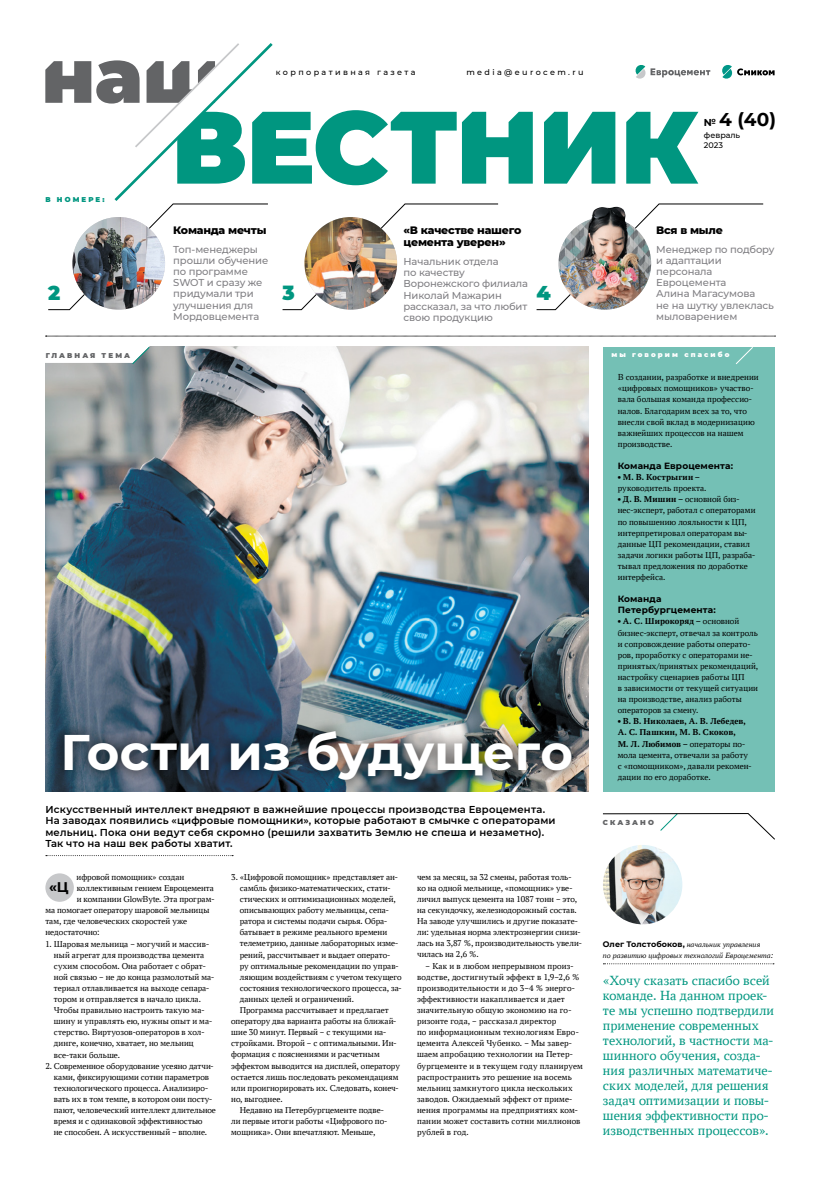
<style>
.page{position:relative;width:820px;height:1191px;background:#fff}
.page>*{position:absolute;margin:0;border:0;box-sizing:border-box;transform-origin:0 0}
.t1{font:700 49.9px "Montserrat";color:#fff}
.t2{font:900 20px "Montserrat";color:#009680}
.t3{font:700 18.5px "Montserrat";color:#000}
.t4{font:14px/15px "PT Astra Serif";letter-spacing:.005em;color:#009680}
.t5{font:700 14px "Montserrat";color:#000}
.t6{font:800 11px/12px "Montserrat";letter-spacing:-.02em;color:#000}
.t7{font:500 10px/11px "Montserrat";letter-spacing:-.01em;color:#807f83}
.t8{font:600 10px/11.1px "Montserrat";letter-spacing:.015em;color:#000}
.t9{font:9px/11.1px "PT Astra Serif";letter-spacing:.005em;color:#000}
.t10{font:700 9px/11.1px "Montserrat";letter-spacing:.01em;color:#000}
.t11{font:700 9px "PT Astra Serif";letter-spacing:.02em;color:#000}
.t12{font:italic 8px/11.1px "PT Astra Serif";letter-spacing:-.005em;color:#000}
.t13{font:500 8px "Montserrat";letter-spacing:.3em;color:#000}
.t14{font:500 8px/10px "Montserrat";color:#000}
.t15{font:900 7px "Montserrat";letter-spacing:.3em;color:#636466}
.t16{font:900 7px "Montserrat";letter-spacing:.3em;color:#fff}
.t17{font:900 7px "Montserrat";letter-spacing:.3em;color:#009680}
.s1{font-size:10px}
.s2{font-weight:700}
.s3{font-family:"Montserrat";font-weight:700;font-style:normal}
</style>
<div class="page">
<img style="left:45px;top:347px;width:543px;height:444px">
<svg style="left:45px;top:336px;width:730px;height:1px"></svg>
<svg style="left:409px;top:111px;width:289px;height:73px;fill:#009680"></svg>
<svg style="left:635px;top:65px;width:75px;height:14px"></svg>
<svg style="left:275px;top:110px;width:134px;height:76px"></svg>
<svg style="left:722px;top:65px;width:52px;height:14px"></svg>
<div style="left:52px;top:718px;width:531px;height:74px;background:#000;opacity:.75"></div>
<svg style="left:46px;top:855px;width:187px;height:1px"></svg>
<div style="left:603px;top:347px;width:171px;height:444px;background:#74c0b5"></div>
<svg style="left:736px;top:347px;width:17px;height:17px"></svg>
<svg style="left:45px;top:346px;width:105px;height:19px"></svg>
<svg style="left:45px;top:43px;width:230px;height:267px"></svg>
<svg style="left:282px;top:203px;width:216px;height:107px"></svg>
<svg style="left:536px;top:203px;width:227px;height:107px"></svg>
<img style="left:72px;top:217px;width:93px;height:93px;border-radius:46px">
<img style="left:304px;top:217px;width:93px;height:93px;border-radius:46px">
<img style="left:558px;top:217px;width:93px;height:93px;border-radius:46px">
<img style="left:588px;top:207px;width:38px;height:26px">
<svg style="left:603px;top:963px;width:170px;height:1px"></svg>
<svg style="left:602px;top:813px;width:173px;height:27px"></svg>
<img style="left:602px;top:845px;width:80px;height:79px;border-radius:40px">
<div style="left:45px;top:873px;width:29px;height:28px;background:#c7c8ca;border-radius:50%"></div>
<p class="t17" style="left:45px;top:195px;width:61px">В НОМЕРЕ:</p>
<p class="t13" style="left:276px;top:67px;width:141px">корпоративная газета</p>
<p class="t13" style="left:466px;top:67px;width:119px">media@eurocem.ru</p>
<p class="t6" style="left:173px;top:223px;width:95px">Команда мечты</p>
<p class="t7" style="left:173px;top:244px;width:97px">Топ-менеджеры прошли обучение по программе<br>SWOT и сразу же придумали три улучшения для<br>Мордовцемента</p>
<p class="t6" style="left:403px;top:223px;width:119px">«В качестве нашего цемента уверен»</p>
<p class="t7" style="left:403px;top:256px;width:126px">Начальник отдела<br>по качеству<br>Воронежского филиала<br>Николай Мажарин рассказал, за что любит свою продукцию</p>
<h2 class="t2" style="left:48px;top:278px;width:14px">2</h2>
<h2 class="t2" style="left:282px;top:278px;width:14px">3</h2>
<h2 class="t2" style="left:536px;top:278px;width:16px">4</h2>
<h3 class="t3" style="left:703px;top:106px;width:74px"><span class="s1">№</span> 4 (40)</h3>
<p class="t14" style="left:703px;top:130px;width:38px">февраль<br>2023</p>
<p class="t6" style="left:656px;top:223px;width:68px">Вся в мыле</p>
<p class="t7" style="left:656px;top:244px;width:120px">Менеджер по подбору и адаптации персонала<br>Евроцемента<br>Алина Магасумова<br>не на шутку увлеклась мыловарением</p>
<p class="t15" style="left:46px;top:350px;width:86px">ГЛАВНАЯ ТЕМА</p>
<p class="t16" style="left:611px;top:349px;width:119px">мы говорим спасибо</p>
<h1 class="t1" style="left:60px;top:716px;width:514px">Гости из будущего</h1>
<p class="t8" style="left:45px;top:803px;width:511px">Искусственный интеллект внедряют в важнейшие процессы производства Евроцемента.<br>На заводах появились «цифровые помощники», которые работают в смычке с операторами мельниц. Пока они ведут себя скромно (решили захватить Землю не спеша и незаметно).<br>Так что на наш век работы хватит.</p>
<p class="t9" style="left:76px;top:871px;width:109px">ифровой помощник» создан</p>
<p class="t9" style="left:77px;top:882px;width:139px">коллективным гением Евроцемента</p>
<p class="t9" style="left:77px;top:893px;width:139px">и компании GlowByte. Эта програм-</p>
<p class="t9" style="left:45px;top:904px;width:165px">ма помогает оператору шаровой мельницы</p>
<p class="t9" style="left:45px;top:915px;width:143px">там, где человеческих скоростей уже</p>
<p class="t9" style="left:45px;top:926px;width:56px">недостаточно:</p>
<p class="t9" style="left:54px;top:938px;width:162px;text-indent:-8px">1. Шаровая мельница – могучий и массив&shy;ный агрегат для производства цемента сухим способом. Она работает с обрат&shy;ной связью – не до конца размолотый ма&shy;териал отлавливается на выходе сепара&shy;тором и отправляется в начало цикла.<br>Чтобы правильно настроить такую ма&shy;шину и управлять ею, нужны опыт и ма&shy;стерство. Виртуозов-операторов в хол&shy;динге, конечно, хватает, но мельниц все-таки больше.</p>
<p class="t9" style="left:54px;top:1060px;width:163px;text-indent:-9px">2. Современное оборудование усеяно датчи&shy;ками, фиксирующими сотни параметров технологического процесса. Анализиро&shy;вать их в том темпе, в котором они посту&shy;пают, человеческий интеллект длительное время и с одинаковой эффективностью<br>не способен. А искусственный – вполне.</p>
<h3 class="t5" style="left:49px;top:877px;width:21px">«Ц</h3>
<p class="t9" style="left:231px;top:871px;width:168px">3. «Цифровой помощник» представляет ан-</p>
<p class="t9" style="left:240px;top:882px;width:152px">самбль физико-математических, стати-</p>
<p class="t9" style="left:240px;top:893px;width:157px">стических и оптимизационных моделей,</p>
<p class="t9" style="left:240px;top:904px;width:150px">описывающих работу мельницы, сепа-</p>
<p class="t9" style="left:240px;top:915px;width:149px">ратора и системы подачи сырья. Обра-</p>
<p class="t9" style="left:240px;top:926px;width:149px">батывает в режиме реального времени</p>
<p class="t9" style="left:240px;top:937px;width:160px">телеметрию, данные лабораторных изме-</p>
<p class="t9" style="left:240px;top:949px;width:152px">рений, рассчитывает и выдает операто-</p>
<p class="t9" style="left:240px;top:960px;width:160px">ру оптимальные рекомендации по управ-</p>
<p class="t9" style="left:240px;top:971px;width:163px">ляющим воздействиям с учетом текущего</p>
<p class="t9" style="left:240px;top:982px;width:163px">состояния технологического процесса, за-</p>
<p class="t9" style="left:240px;top:993px;width:116px">данных целей и ограничений.</p>
<p class="t9" style="left:240px;top:1004px;width:150px">Программа рассчитывает и предлагает</p>
<p class="t9" style="left:231px;top:1015px;width:166px">оператору два варианта работы на ближай-</p>
<p class="t9" style="left:231px;top:1026px;width:156px">шие 30 минут. Первый – с текущими на-</p>
<p class="t9" style="left:231px;top:1037px;width:167px">стройками. Второй – с оптимальными. Ин-</p>
<p class="t9" style="left:231px;top:1048px;width:150px">формация с пояснениями и расчетным</p>
<p class="t9" style="left:231px;top:1060px;width:170px">эффектом выводится на дисплей, оператору</p>
<p class="t9" style="left:231px;top:1071px;width:169px">остается лишь последовать рекомендациям</p>
<p class="t9" style="left:231px;top:1082px;width:169px">или проигнорировать их. Следовать, конеч-</p>
<p class="t9" style="left:231px;top:1093px;width:53px">но, выгоднее.</p>
<p class="t9" style="left:240px;top:1104px;width:146px">Недавно на Петербургцементе подве-</p>
<p class="t9" style="left:231px;top:1115px;width:157px">ли первые итоги работы «Цифрового по-</p>
<p class="t9" style="left:231px;top:1126px;width:145px">мощника». Они впечатляют. Меньше,</p>
<p class="t9" style="left:417px;top:871px;width:166px">чем за месяц, за 32 смены, работая толь&shy;ко на одной мельнице, «помощник» уве&shy;личил выпуск цемента на 1087 тонн – это, на секундочку, железнодорожный состав.<br>На заводе улучшились и другие показате&shy;ли: удельная норма электроэнергии снизи&shy;лась на 3,87 %, производительность увели&shy;чилась на 2,6 %.</p>
<p class="t9" style="left:417px;top:960px;width:167px;text-indent:9px">– Как и в любом непрерывном произ&shy;водстве, достигнутый эффект в -1,9–2,6 % производительности и до 3–4 % энерго&shy;эффективности накапливается и дает значительную общую экономию на го&shy;ризонте года, – рассказал директор<br>по информационным технологиям Евро&shy;цемента Алексей Чубенко. – Мы завер&shy;шаем апробацию технологии на Петер&shy;бургцементе и в текущем году планируем распространить это решение на восемь мельниц замкнутого цикла нескольких заводов. Ожидаемый эффект от приме&shy;нения программы на предприятиях ком&shy;пании может составить сотни миллионов рублей в год.</p>
<p class="t9" style="left:617px;top:371px;width:142px">В создании, разработке и внедрении «цифровых помощников» участво&shy;вала большая команда профессио&shy;налов. Благодарим всех за то, что внесли свой вклад в модернизацию важнейших процессов на нашем производстве.</p>
<p class="t10" style="left:617px;top:460px;width:117px">Команда Евроцемента:</p>
<p class="t11" style="left:617px;top:471px;width:83px">• М. В. Кострыгин –</p>
<p class="t9" style="left:617px;top:482px;width:90px">руководитель проекта.</p>
<p class="t9" style="left:617px;top:494px;width:139px"><span class="s2">• Д. В. Мишин –</span> основной биз&shy;нес-эксперт, работал с операторами по повышению лояльности к ЦП, интерпретировал операторам вы&shy;данные ЦП рекомендации, ставил задачи логики работы ЦП, разраба&shy;тывал предложения по доработке интерфейса.</p>
<p class="t10" style="left:617px;top:593px;width:99px">Команда<br>Петербургцемента:</p>
<p class="t9" style="left:617px;top:616px;width:142px"><span class="s2">• А. С. Широкоряд –</span> основной бизнес-эксперт, отвечал за контроль и сопровождение работы операто&shy;ров, проработку с операторами не&shy;принятых/принятых рекомендаций, настройку сценариев работы ЦП<br>в зависимости от текущей ситуации на производстве, анализ работы операторов за смену.</p>
<p class="t9" style="left:617px;top:715px;width:135px"><span class="s2">• В. В. Николаев, А. В. Лебедев,<br>А. С. Пашкин, М. В. Скоков,<br>М. Л. Любимов –</span> операторы по&shy;мола цемента, отвечали за работу с «помощником», давали рекомен&shy;дации по его доработке.</p>
<p class="t15" style="left:602px;top:817px;width:52px">СКАЗАНО</p>
<p class="t12" style="left:602px;top:938px;width:172px"><span class="s3">Олег Толстобоков,</span> начальник управления<br>по развитию цифровых технологий Евроцемента:</p>
<p class="t4" style="left:602px;top:972px;width:172px">«Хочу сказать спасибо всей команде. На данном проек&shy;те мы успешно подтвердили применение современных технологий, в частности ма&shy;шинного обучения, созда&shy;ния различных математиче&shy;ских моделей, для решения задач оптимизации и повы&shy;шения эффективности про&shy;изводственных процессов».</p>
</div>
